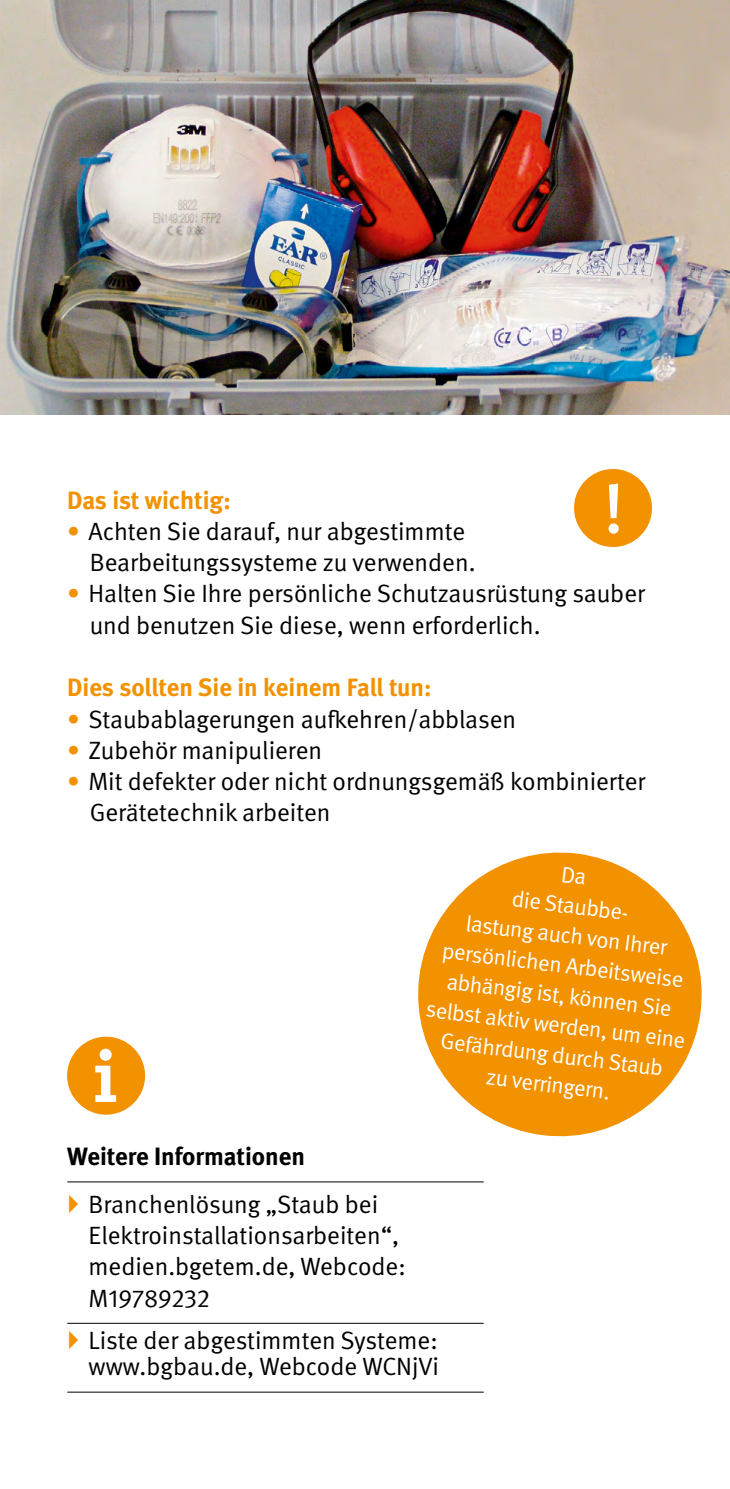
<style>
.page{position:relative;width:730px;height:1489px;background:#fff}
.page>*{position:absolute;margin:0;border:0;box-sizing:border-box;transform-origin:0 0}
.t1{font:500 70px "DGUV Meta";color:#fff}
.t2{font:25px/31.2px "DGUV Meta";color:#000}
.t3{font:700 25px "DGUV Meta";letter-spacing:-.005em;color:#f39200}
.t4{font:700 25px "DGUV Meta";color:#000}
.t5{font:22.5px/30px "DGUV Meta";color:#fff;text-align:center}
.s1{color:#f39200}
</style>
<div class="page">
<svg style="left:418px;top:852px;width:284px;height:285px;fill:#f39200"></svg>
<svg style="left:67px;top:1036px;width:78px;height:78px"></svg>
<img style="left:0;top:0;width:730px;height:415px">
<hr style="left:67px;top:1181px;width:417px;height:1px;background:#000">
<hr style="left:67px;top:1322px;width:417px;height:1px;background:#000">
<hr style="left:67px;top:1391px;width:417px;height:1px;background:#000">
<div style="left:574px;top:469px;width:78px;height:78px;background:#f39200;border-radius:50%"></div>
<h1 class="t1" style="left:604px;top:468px;width:22px">!</h1>
<p class="t3" style="left:67px;top:485px;width:165px">Das ist wichtig:</p>
<p class="t2" style="left:90px;top:516px;width:387px;text-indent:-23px"><span class="s1">•</span> Achten Sie darauf, nur abgestimmte<br>Bearbeitungssysteme zu verwenden.</p>
<p class="t2" style="left:90px;top:578px;width:557px;text-indent:-23px"><span class="s1">•</span> Halten Sie Ihre persönliche Schutzausrüstung sauber und benutzen Sie diese, wenn erforderlich.</p>
<p class="t3" style="left:67px;top:672px;width:366px">Dies sollten Sie in keinem Fall tun:</p>
<p class="t2" style="left:67px;top:703px;width:451px"><span class="s1">•</span> Staubablagerungen aufkehren/abblasen</p>
<p class="t2" style="left:67px;top:735px;width:256px"><span class="s1">•</span> Zubehör manipulieren</p>
<p class="t2" style="left:90px;top:766px;width:557px;text-indent:-23px"><span class="s1">•</span> Mit defekter oder nicht ordnungsgemäß kombinierter<br>Gerätetechnik arbeiten</p>
<p class="t5" style="left:446px;top:845px;width:263px;rotate:7deg">Da<br>die Staubbe-<br>lastung auch von Ihrer persönlichen Arbeitsweise abhängig ist, können Sie selbst aktiv werden, um eine<br>Gefährdung durch Staub<br>zu verringern.</p>
<p class="t4" style="left:67px;top:1141px;width:239px">Weitere Informationen</p>
<p class="t2" style="left:89px;top:1188px;width:319px">Branchenlösung „Staub bei<br>Elektroinstallationsarbeiten“, medien.bgetem.de, Webcode:<br>M19789232</p>
<p class="t2" style="left:89px;top:1327px;width:352px;line-height:26.2px">Liste der abgestimmten Systeme: www.bgbau.de, Webcode WCNjVi</p>
</div>
